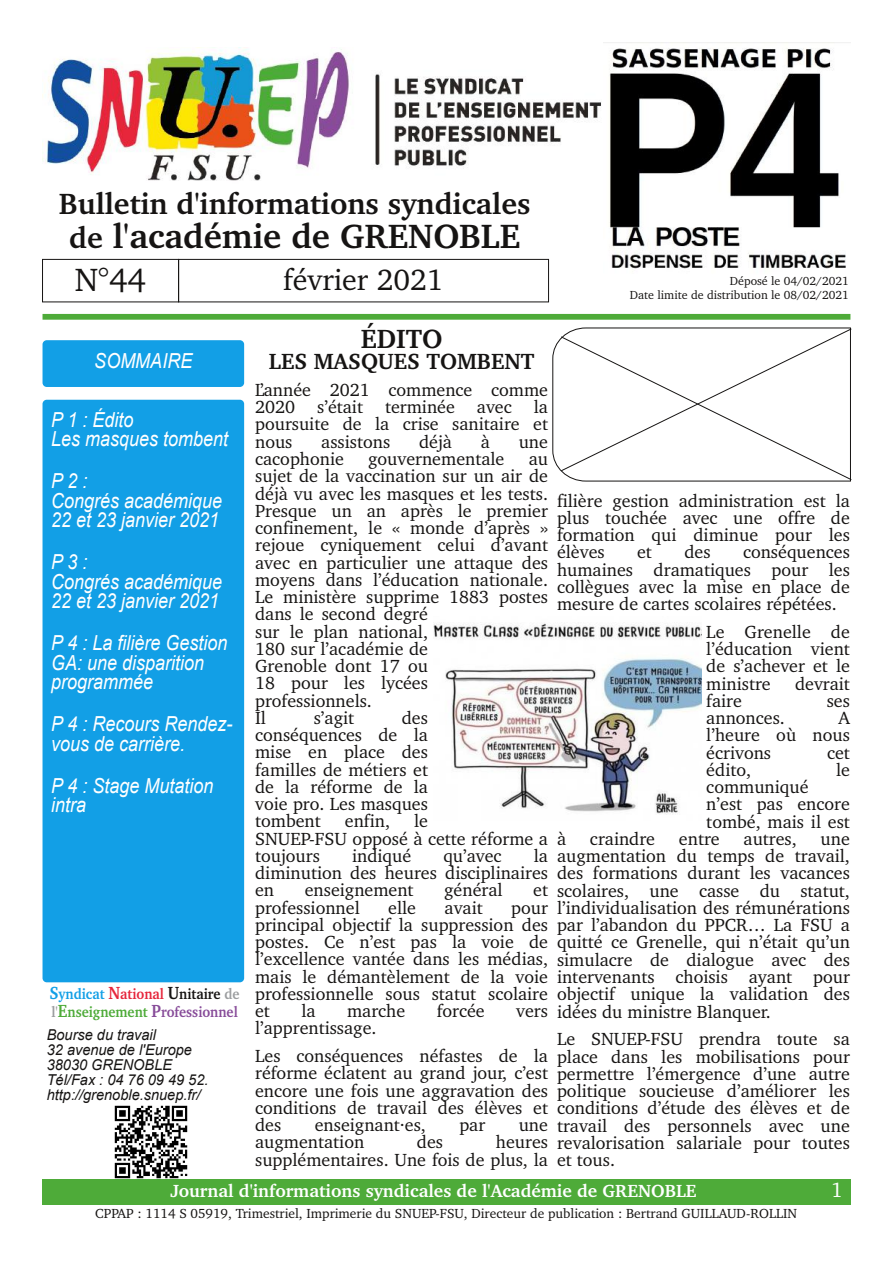
<style>
.page{position:relative;width:893px;height:1263px;background:#fff}
.page>*{position:absolute;margin:0;border:0;box-sizing:border-box;transform-origin:0 0}
.t1{font:700 34.5px "Charter BT";color:#161413}
.t2{font:33px "Charter BT";color:#161413}
.t3{font:700 30px "Charter BT";color:#161413}
.t4{font:30px "Charter BT";color:#161413}
.t5{font:700 27px "Charter BT";color:#161413}
.t6{font:700 22.5px "Charter BT";color:#161413}
.t7{font:21px "Charter BT";color:#fff}
.t8{font:italic 20.7px/19.5px "Arial";color:#fff;scale:.87 1}
.t9{font:18px/17.2px "Charter BT";color:#161413;text-align:justify}
.t10{font:700 18px "Charter BT";color:#fff}
.t11{font:italic 15px/15px "Arial";color:#161413}
.t12{font:700 15px/18px "Charter BT";color:#874c99;scale:.9 1}
.t13{font:13.5px "Charter BT";color:#161413}
.t14{font:12px/13.5px "Charter BT";color:#161413;text-align:right}
.s1{font-size:30px}
.s2{font-size:18px;color:#129fe6}
.s3{color:#129fe6}
.s4{font-size:18px;color:#e6263c}
.s5{color:#e6263c}
.s6{font-size:18px;color:#161413}
.s7{color:#161413}
.s8{color:#9b9d9f}
.s9{font-size:18px;color:#4eab39}
.s10{color:#4eab39}
.s11{font-size:18px}
</style>
<div class="page">
<img style="left:114px;top:1105px;width:74px;height:74px">
<div style="left:43px;top:314px;width:807px;height:6px;background:#4eab39"></div>
<div style="left:43px;top:400px;width:201px;height:582px;background:#129fe6;border-radius:4px"></div>
<svg style="left:553px;top:339px;width:298px;height:142px"></svg>
<svg style="left:560px;top:328px;width:291px;height:152px"></svg>
<div style="left:179px;top:259px;width:370px;height:43px;border:1px solid #161413"></div>
<div style="left:43px;top:259px;width:136px;height:43px;border:1px solid #161413"></div>
<div style="left:43px;top:340px;width:201px;height:47px;background:#129fe6;border-radius:4px"></div>
<img style="left:45px;top:49px;width:556px;height:132px">
<img style="left:609px;top:48px;width:237px;height:221px">
<div style="left:43px;top:1179px;width:782px;height:25px;background:#4eab39"></div>
<div style="left:825px;top:1179px;width:25px;height:25px;background:#4eab39"></div>
<img style="left:434px;top:622px;width:267px;height:193px">
<h3 class="t3" style="left:59px;top:191px;width:473px">Bulletin d'informations syndicales</h3>
<h1 class="t1" style="left:69px;top:223px;width:453px"><span class="s1">de</span> l'académie de GRENOBLE</h1>
<h2 class="t2" style="left:75px;top:267px;width:73px">N°44</h2>
<h3 class="t4" style="left:283px;top:268px;width:162px">février 2021</h3>
<p class="t8" style="left:94px;top:351px;width:114px">SOMMAIRE</p>
<p class="t8" style="left:51px;top:410px;width:205px">P 1 : Édito<br>Les masques tombent</p>
<p class="t8" style="left:51px;top:471px;width:198px">P2:<br>Congrés académique<br>22 et 23 janvier 2021</p>
<p class="t8" style="left:51px;top:552px;width:198px">P3:<br>Congrés académique<br>22 et 23 janvier 2021</p>
<p class="t8" style="left:51px;top:633px;width:204px">P 4 : La filière Gestion<br>GA: une disparition programmée</p>
<p class="t8" style="left:51px;top:714px;width:210px">P 4 : Recours Rendez&shy;vous de carrière.</p>
<p class="t8" style="left:51px;top:776px;width:188px">P 4 : Stage Mutation intra</p>
<p class="t12" style="left:49px;top:986px;width:213px"><span class="s2">S</span><span class="s3">yndicat</span> <span class="s4">N</span><span class="s5">ational</span> <span class="s6">U</span><span class="s7">nitaire</span> <span class="s8">de l'</span><span class="s9">E</span><span class="s10">nseignement</span> <span class="s11">P</span>rofessionnel</p>
<p class="t11" style="left:47px;top:1027px;width:163px">Bourse du travail<br>32 avenue de l'Europe<br>38030 GRENOBLE<br>Tél/Fax : 04 76 09 49 52. http://grenoble.snuep.fr/</p>
<h3 class="t5" style="left:361px;top:328px;width:83px">ÉDITO</h3>
<p class="t6" style="left:269px;top:353px;width:267px">LES MASQUES TOMBENT</p>
<p class="t9" style="left:255px;top:383px;width:294px">L’année 2021 commence comme 2020 s’était terminée avec la poursuite de la crise sanitaire et nous</p>
<p class="t9" style="left:321px;top:434px;width:70px">assistons</p>
<p class="t9" style="left:419px;top:434px;width:34px">déjà</p>
<p class="t9" style="left:481px;top:434px;width:11px">à</p>
<p class="t9" style="left:519px;top:434px;width:31px">une</p>
<p class="t9" style="left:255px;top:452px;width:90px">cacophonie</p>
<p class="t9" style="left:368px;top:452px;width:138px">gouvernementale</p>
<p class="t9" style="left:255px;top:452px;width:294px;text-align:left;text-indent:274px">au sujet de la vaccination sur un air de déjà vu avec les masques et les tests.<br>Presque un an après le premier confinement, le « monde d’après » rejoue cyniquement celui d’avant avec en particulier une attaque des moyens dans l’éducation nationale.<br>Le ministère supprime 1883 postes dans le second degré<br>sur le plan national,<br>180 sur l’académie de<br>Grenoble dont 17 ou<br>18 pour les lycées professionnels.<br>Il</p>
<p class="t9" style="left:255px;top:710px;width:174px;text-indent:147px">des conséquences de la mise en place des familles de métiers et de la réforme de la voie pro. Les masques tombent</p>
<p class="t9" style="left:314px;top:710px;width:42px">s’agit</p>
<p class="t9" style="left:345px;top:814px;width:47px">enfin,</p>
<p class="t9" style="left:255px;top:814px;width:294px;text-align:left;text-indent:159px">le<br>SNUEP-FSU opposé à cette réforme a toujours</p>
<p class="t9" style="left:255px;top:848px;width:294px;text-indent:279px">la diminution des heures disciplinaires en</p>
<p class="t9" style="left:352px;top:848px;width:61px">indiqué</p>
<p class="t9" style="left:443px;top:848px;width:60px">qu’avec</p>
<p class="t9" style="left:305px;top:883px;width:110px">enseignement</p>
<p class="t9" style="left:444px;top:883px;width:60px">général</p>
<p class="t9" style="left:533px;top:883px;width:16px">et</p>
<p class="t9" style="left:255px;top:900px;width:106px">professionnel</p>
<p class="t9" style="left:388px;top:900px;width:29px">elle</p>
<p class="t9" style="left:445px;top:900px;width:40px">avait</p>
<p class="t9" style="left:255px;top:900px;width:294px;text-indent:256px">pour principal objectif la suppression des postes. Ce n’est pas la voie de l’excellence vantée dans les médias, mais le démantèlement de la voie professionnelle sous statut scolaire et</p>
<p class="t9" style="left:301px;top:1004px;width:16px">la</p>
<p class="t9" style="left:347px;top:1004px;width:60px">marche</p>
<p class="t9" style="left:437px;top:1004px;width:50px">forcée</p>
<p class="t9" style="left:516px;top:1004px;width:33px">vers</p>
<p class="t9" style="left:255px;top:1016px;width:294px;line-height:27.8px">l’apprentissage.<br>Les conséquences néfastes de la</p>
<p class="t9" style="left:255px;top:1066px;width:294px">réforme éclatent au grand jour, c’est encore une fois une aggravation des conditions de travail des élèves et des</p>
<p class="t9" style="left:315px;top:1118px;width:113px">enseignant∙es,</p>
<p class="t9" style="left:459px;top:1118px;width:27px">par</p>
<p class="t9" style="left:519px;top:1118px;width:31px">une</p>
<p class="t9" style="left:255px;top:1135px;width:111px">augmentation</p>
<p class="t9" style="left:417px;top:1135px;width:28px">des</p>
<p class="t9" style="left:255px;top:1135px;width:294px;text-align:right">heures<br>supplémentaires. Une fois de plus, la</p>
<p class="t14" style="left:630px;top:275px;width:220px">Déposé le 04/02/2021<br>Date limite de distribution le 08/02/2021</p>
<p class="t9" style="left:557px;top:493px;width:294px">filière gestion administration est la plus touchée avec une offre de formation qui diminue pour les élèves</p>
<p class="t9" style="left:557px;top:545px;width:294px;text-indent:186px">conséquences humaines dramatiques pour les collègues avec la mise en place de mesure de cartes scolaires répétées.</p>
<p class="t9" style="left:706px;top:625px;width:145px">Le Grenelle de l’éducation vient de s’achever et le ministre</p>
<p class="t9" style="left:637px;top:545px;width:16px">et</p>
<p class="t9" style="left:684px;top:545px;width:28px">des</p>
<p class="t9" style="left:795px;top:676px;width:56px">devrait</p>
<p class="t9" style="left:706px;top:694px;width:37px">faire</p>
<p class="t9" style="left:827px;top:694px;width:25px">ses</p>
<p class="t9" style="left:706px;top:711px;width:80px">annonces.</p>
<p class="t9" style="left:706px;top:711px;width:145px;text-indent:132px">A l’heure où nous écrivons</p>
<p class="t9" style="left:827px;top:745px;width:24px">cet</p>
<p class="t9" style="left:706px;top:763px;width:46px">édito,</p>
<p class="t9" style="left:836px;top:763px;width:15px">le</p>
<p class="t9" style="left:706px;top:780px;width:145px;text-align:left">communiqué<br>n’est pas encore tombé, mais il est</p>
<p class="t9" style="left:557px;top:832px;width:11px">à</p>
<p class="t9" style="left:590px;top:832px;width:67px">craindre</p>
<p class="t9" style="left:679px;top:832px;width:42px">entre</p>
<p class="t9" style="left:743px;top:832px;width:55px">autres,</p>
<p class="t9" style="left:557px;top:832px;width:294px;text-indent:264px">une augmentation du temps de travail, des formations durant les vacances scolaires, une casse du statut, l’individualisation des rémunérations par l’abandon du PPCR… La FSU a quitté ce Grenelle, qui n’était qu’un simulacre de dialogue avec des intervenants choisis ayant pour objectif unique la validation des idées du ministre Blanquer.</p>
<p class="t9" style="left:557px;top:1032px;width:294px">Le SNUEP-FSU prendra toute sa place dans les mobilisations pour permettre l’émergence d’une autre politique soucieuse d’améliorer les conditions d’étude des élèves et de travail des personnels avec une revalorisation salariale pour toutes et tous.</p>
<p class="t10" style="left:170px;top:1183px;width:528px">Journal d'informations syndicales de l'Académie de GRENOBLE</p>
<p class="t7" style="left:831px;top:1182px;width:13px">1</p>
<p class="t13" style="left:95px;top:1208px;width:703px">CPPAP : 1114 S 05919, Trimestriel, Imprimerie du SNUEP-FSU, Directeur de publication : Bertrand GUILLAUD-ROLLIN</p>
</div>
